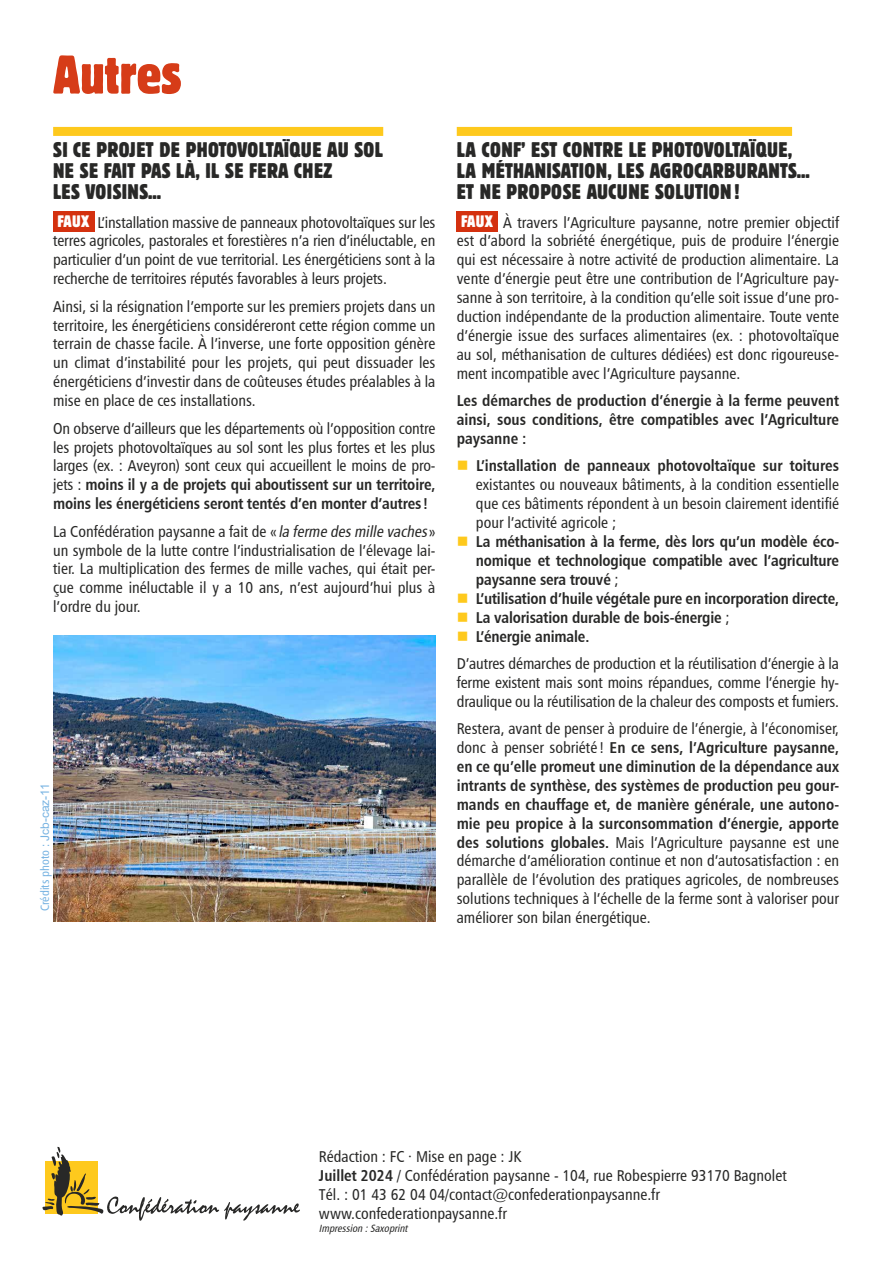
<style>
.page{position:relative;width:893px;height:1263px;background:#fff}
.page>*{position:absolute;margin:0;border:0;box-sizing:border-box;transform-origin:0 0}
.t1{font:condensed 54px "Block BE";color:#d63c18}
.t2{font:condensed 21px/21px "Block BE";letter-spacing:.02em;color:#282827}
.t3{font:15.75px/18.9px "Humanist 777 BT Roman Condensed B";color:#282827;text-align:justify}
.t4{font:15.75px/18.9px "Humanist 777 BT Bold Condensed B";letter-spacing:-.01em;color:#282827}
.t5{font:12px "Humanist 777 BT Roman Condensed B";color:#77b3e2}
.t6{font:italic 10.5px "Humanist 777 BT Roman Condensed B";color:#282827}
.s1{font-family:"Block BE";font-stretch:condensed;font-size:16.5px;color:#fff}
.s2{font-family:"Humanist 777 BT Roman Condensed B"}
.s3{font-style:italic}
.s4{font-family:"Arial"}
.s5{font-family:"Humanist 777 BT Bold Condensed B"}
</style>
<div class="page">
<div style="left:53px;top:127px;width:330px;height:9px;background:#fec91d"></div>
<div style="left:53px;top:211px;width:41px;height:21px;background:#d4310f"></div>
<div style="left:457px;top:127px;width:335px;height:9px;background:#fec91d"></div>
<div style="left:457px;top:211px;width:41px;height:21px;background:#d4310f"></div>
<svg style="left:42px;top:1147px;width:258px;height:74px"></svg>
<img style="left:53px;top:636px;width:382px;height:286px">
<h1 class="t1" style="left:53px;top:43px;width:130px">Autres</h1>
<h2 class="t2" style="left:53px;top:139px;width:332px">SI CE PROJET DE PHOTOVOLTAÏQUE AU SOL<br>NE SE FAIT PAS LÀ, IL SE FERA CHEZ<br>LES VOISINS...</h2>
<p class="t3" style="left:53px;top:212px;width:384px"><span class="s1">FAUX</span> L’installation massive de panneaux photovoltaïques sur les terres agricoles, pastorales et forestières n’a rien d’inéluctable, en particulier d’un point de vue territorial. Les énergéticiens sont à la recherche de territoires réputés favorables à leurs projets.</p>
<p class="t3" style="left:53px;top:296px;width:384px">Ainsi, si la résignation l’emporte sur les premiers projets dans un territoire, les énergéticiens considéreront cette région comme un terrain de chasse facile. À l’inverse, une forte opposition génère un climat d’instabilité pour les projets, qui peut dissuader les énergéticiens d’investir dans de coûteuses études préalables à la mise en place de ces installations.</p>
<p class="t3" style="left:53px;top:418px;width:384px">On observe d’ailleurs que les départements où l’opposition contre les projets photovoltaïques au sol sont les plus fortes et les plus larges (ex. : Aveyron) sont ceux qui accueillent le moins de pro-</p>
<p class="t4" style="left:53px;top:475px;width:384px"><span class="s2">jets :</span> moins il y a de projets qui aboutissent sur un territoire, moins les énergéticiens seront tentés d’en monter d’autres !</p>
<p class="t3" style="left:53px;top:521px;width:384px">La Confédération paysanne a fait de « <span class="s3">la ferme desmille vaches</span>» un symbole de la lutte contre l’industrialisation de l’élevage lai&shy;tier. La multiplication des fermes de mille vaches, qui était per&shy;çue comme inéluctable il y a 10 ans, n’est aujourd’hui plus à l’ordre du jour.</p>
<p class="t5" style="left:37px;top:911px;width:130px;rotate:-90deg">Crédits photo : <span class="s4">Jcb-caz-11</span></p>
<h2 class="t2" style="left:457px;top:139px;width:355px">LA CONF’ EST CONTRE LE PHOTOVOLTAÏQUE,<br>LA MÉTHANISATION, LES AGROCARBURANTS...<br>ET NE PROPOSE AUCUNE SOLUTION!</h2>
<p class="t3" style="left:457px;top:212px;width:384px"><span class="s1">FAUX</span> À travers l’Agriculture paysanne, notre premier objectif est d’abord la sobriété énergétique, puis de produire l’énergie qui est nécessaire à notre activité de production alimentaire. La vente d’énergie peut être une contribution de l’Agriculture pay&shy;sanne à son territoire, à la condition qu’elle soit issue d’une pro&shy;duction indépendante de la production alimentaire. Toute vente d’énergie issue des surfaces alimentaires (ex. : photovoltaïque au sol, méthanisation de cultures dédiées) est donc rigoureuse&shy;ment incompatible avec l’Agriculture paysanne.</p>
<p class="t4" style="left:457px;top:391px;width:384px;text-align:justify">Les démarches de production d’énergie à la ferme peuvent ainsi, sous conditions, être compatibles avec l’Agriculture paysanne :</p>
<p class="t4" style="left:476px;top:456px;width:364px">L’installation de panneaux photovoltaïque sur toitures</p>
<p class="t3" style="left:476px;top:475px;width:365px">existantes ou nouveaux bâtiments, à la condition essentielle que ces bâtiments répondent à un besoin clairement identifié pour l’activité agricole ;</p>
<p class="t4" style="left:476px;top:532px;width:365px">La méthanisation à la ferme, dès lors qu’un modèle éco&shy;nomique et technologique compatible avec l’agriculture paysanne sera trouvé <span class="s2">;<br></span>L’utilisation d’huile végétale pure en incorporation directe, La valorisation durable de bois-énergie <span class="s2">;<br></span>L’énergie animale.</p>
<p class="t3" style="left:457px;top:654px;width:384px">D’autres démarches de production et la réutilisation d’énergie à la ferme existent mais sont moins répandues, comme l’énergie hy&shy;draulique ou la réutilisation de la chaleur des composts et fumiers.</p>
<p class="t3" style="left:457px;top:719px;width:384px">Restera, avant de penser à produire de l’énergie, à l’économiser,</p>
<p class="t4" style="left:457px;top:738px;width:384px;text-align:justify"><span class="s2">donc à penser sobriété !</span> En ce sens, l’Agriculture paysanne, en ce qu’elle promeut une diminution de la dépendance aux intrants de synthèse, des systèmes de production peu gour&shy;mands en chauffage et, de manière générale, une autono&shy;mie peu propice à la surconsommation d’énergie, apporte</p>
<p class="t3" style="left:457px;top:832px;width:384px"><span class="s5">des solutions globales.</span> Mais l’Agriculture paysanne est une démarche d’amélioration continue et non d’autosatisfaction : en parallèle de l’évolution des pratiques agricoles, de nombreuses solutions techniques à l’échelle de la ferme sont à valoriser pour améliorer son bilan énergétique.</p>
<p class="t3" style="left:319px;top:1147px;width:469px;text-align:left">Rédaction : FC · Mise en page : JK<br><span class="s5">Juillet 2024</span> / Confédération paysanne - 104, rue Robespierre 93170 Bagnolet Tél. : 01 43 62 04 04/contact@confederationpaysanne.fr www.confederationpaysanne.fr</p>
<p class="t6" style="left:319px;top:1222px;width:93px">Impression :Saxoprint</p>
</div>
